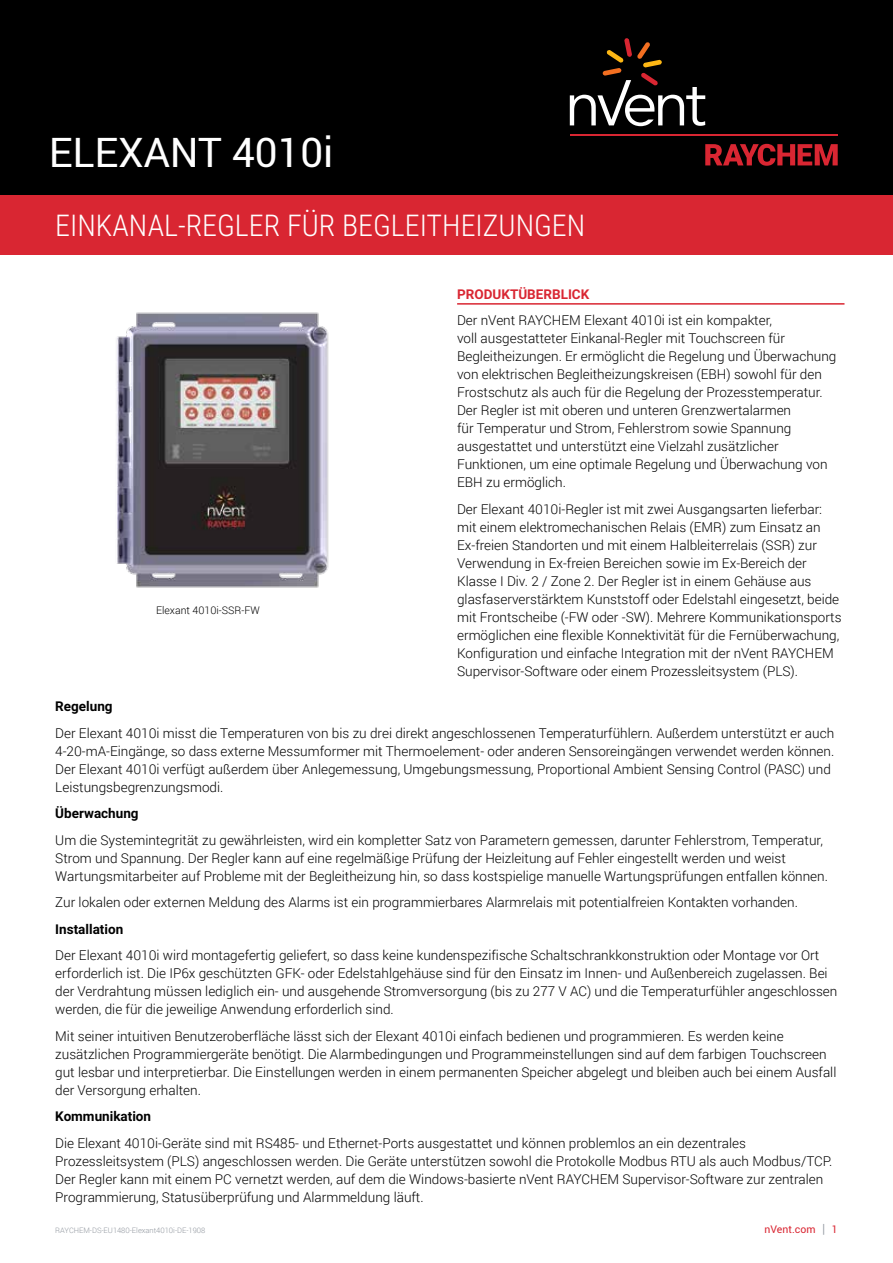
<style>
.page{position:relative;width:893px;height:1263px;background:#fff}
.page>*{position:absolute;margin:0;border:0;box-sizing:border-box;transform-origin:0 0}
.t1{font:40.5px "Roboto";color:#fff}
.t2{font:300 30px "Roboto Condensed";color:#fff}
.t3{font:300 13.5px/18px "Roboto";color:#000}
.t4{font:700 13.5px "Roboto";color:#000}
.t5{font:700 13.5px "Roboto";color:#d92632}
.t6{font:300 10.5px "Roboto";color:#000}
.t7{font:10.5px "Roboto";color:#d92632}
.t8{font:300 7.5px "Roboto";color:#90969e}
.s1{font-size:12.6px;color:#90969e}
</style>
<div class="page">
<div style="left:0;top:0;width:893px;height:196px;background:#000"></div>
<svg style="left:705px;top:144px;width:133px;height:22px"></svg>
<hr style="left:570px;top:134px;width:268px;height:2px;background:#d92632">
<svg style="left:570px;top:38px;width:135px;height:88px"></svg>
<div style="left:0;top:196px;width:893px;height:59px;background:#d92632"></div>
<hr style="left:457px;top:303px;width:387px;height:2px;background:#d92632">
<img style="left:116px;top:312px;width:213px;height:276px">
<h1 class="t1" style="left:49px;top:124px;width:286px">ELEXANT 4010i</h1>
<h2 class="t2" style="left:55px;top:204px;width:532px">EINKANAL-REGLER FÜR BEGLEITHEIZUNGEN</h2>
<p class="t6" style="left:156px;top:603px;width:105px">Elexant 4010i-SSR-FW</p>
<p class="t5" style="left:457px;top:285px;width:134px">PRODUKTÜBERBLICK</p>
<p class="t3" style="left:457px;top:311px;width:381px">Der nVent RAYCHEM Elexant 4010i ist ein kompakter,<br>voll ausgestatteter Einkanal-Regler mit Touchscreen für Begleitheizungen. Er ermöglicht die Regelung und Überwachung von elektrischen Begleitheizungskreisen (EBH) sowohl für den Frostschutz als auch für die Regelung der Prozesstemperatur.<br>Der Regler ist mit oberen und unteren Grenzwertalarmen<br>für Temperatur und Strom, Fehlerstrom sowie Spannung ausgestattet und unterstützt eine Vielzahl zusätzlicher Funktionen, um eine optimale Regelung und Überwachung von EBH zu ermöglich.</p>
<p class="t3" style="left:457px;top:500px;width:386px">Der Elexant 4010i-Regler ist mit zwei Ausgangsarten lieferbar: mit einem elektromechanischen Relais (EMR) zum Einsatz an Ex-freien Standorten und mit einem Halbleiterrelais (SSR) zur Verwendung in Ex-freien Bereichen sowie im Ex-Bereich der Klasse I Div. 2 / Zone 2. Der Regler ist in einem Gehäuse aus glasfaserverstärktem Kunststoff oder Edelstahl eingesetzt, beide mit Frontscheibe (-FW oder -SW). Mehrere Kommunikationsports ermöglichen eine flexible Konnektivität für die Fernüberwachung, Konfiguration und einfache Integration mit der nVent RAYCHEM Supervisor-Software oder einem Prozessleitsystem (PLS).</p>
<p class="t4" style="left:55px;top:697px;width:59px">Regelung</p>
<p class="t3" style="left:55px;top:724px;width:780px">Der Elexant 4010i misst die Temperaturen von bis zu drei direkt angeschlossenen Temperaturfühlern. Außerdem unterstützt er auch 4-20-mA-Eingänge, so dass externe Messumformer mit Thermoelement- oder anderen Sensoreingängen verwendet werden können.<br>Der Elexant 4010i verfügt außerdem über Anlegemessung, Umgebungsmessung, Proportional Ambient Sensing Control (PASC) und Leistungsbegrenzungsmodi.</p>
<p class="t4" style="left:55px;top:804px;width:85px">Überwachung</p>
<p class="t3" style="left:55px;top:830px;width:774px">Um die Systemintegrität zu gewährleisten, wird ein kompletter Satz von Parametern gemessen, darunter Fehlerstrom, Temperatur,<br>Strom und Spannung. Der Regler kann auf eine regelmäßige Prüfung der Heizleitung auf Fehler eingestellt werden und weist<br>Wartungsmitarbeiter auf Probleme mit der Begleitheizung hin, so dass kostspielige manuelle Wartungsprüfungen entfallen können.</p>
<p class="t3" style="left:55px;top:893px;width:744px">Zur lokalen oder externen Meldung des Alarms ist ein programmierbares Alarmrelais mit potentialfreien Kontakten vorhanden.</p>
<p class="t4" style="left:55px;top:919px;width:69px">Installation</p>
<p class="t3" style="left:55px;top:946px;width:784px">Der Elexant 4010i wird montagefertig geliefert, so dass keine kundenspezifische Schaltschrankkonstruktion oder Montage vor Ort erforderlich ist. Die IP6x geschützten GFK- oder Edelstahlgehäuse sind für den Einsatz im Innen- und Außenbereich zugelassen. Bei der Verdrahtung müssen lediglich ein- und ausgehende Stromversorgung (bis zu 277 V AC) und die Temperaturfühler angeschlossen werden, die für die jeweilige Anwendung erforderlich sind.</p>
<p class="t3" style="left:55px;top:1026px;width:783px">Mit seiner intuitiven Benutzeroberfläche lässt sich der Elexant 4010i einfach bedienen und programmieren. Es werden keine zusätzlichen Programmiergeräte benötigt. Die Alarmbedingungen und Programmeinstellungen sind auf dem farbigen Touchscreen gut lesbar und interpretierbar. Die Einstellungen werden in einem permanenten Speicher abgelegt und bleiben auch bei einem Ausfall der Versorgung erhalten.</p>
<p class="t4" style="left:55px;top:1107px;width:97px">Kommunikation</p>
<p class="t3" style="left:55px;top:1133px;width:778px">Die Elexant 4010i-Geräte sind mit RS485- und Ethernet-Ports ausgestattet und können problemlos an ein dezentrales Prozessleitsystem (PLS) angeschlossen werden. Die Geräte unterstützen sowohl die Protokolle Modbus RTU als auch Modbus/TCP.<br>Der Regler kann mit einem PC vernetzt werden, auf dem die Windows-basierte nVent RAYCHEM Supervisor-Software zur zentralen Programmierung, Statusüberprüfung und Alarmmeldung läuft.</p>
<p class="t8" style="left:55px;top:1225px;width:152px">RAYCHEM-DS-EU1480-Elexant4010i-DE-1908</p>
<p class="t7" style="left:764px;top:1222px;width:75px">nVent.com <span class="s1">|</span> 1</p>
</div>
